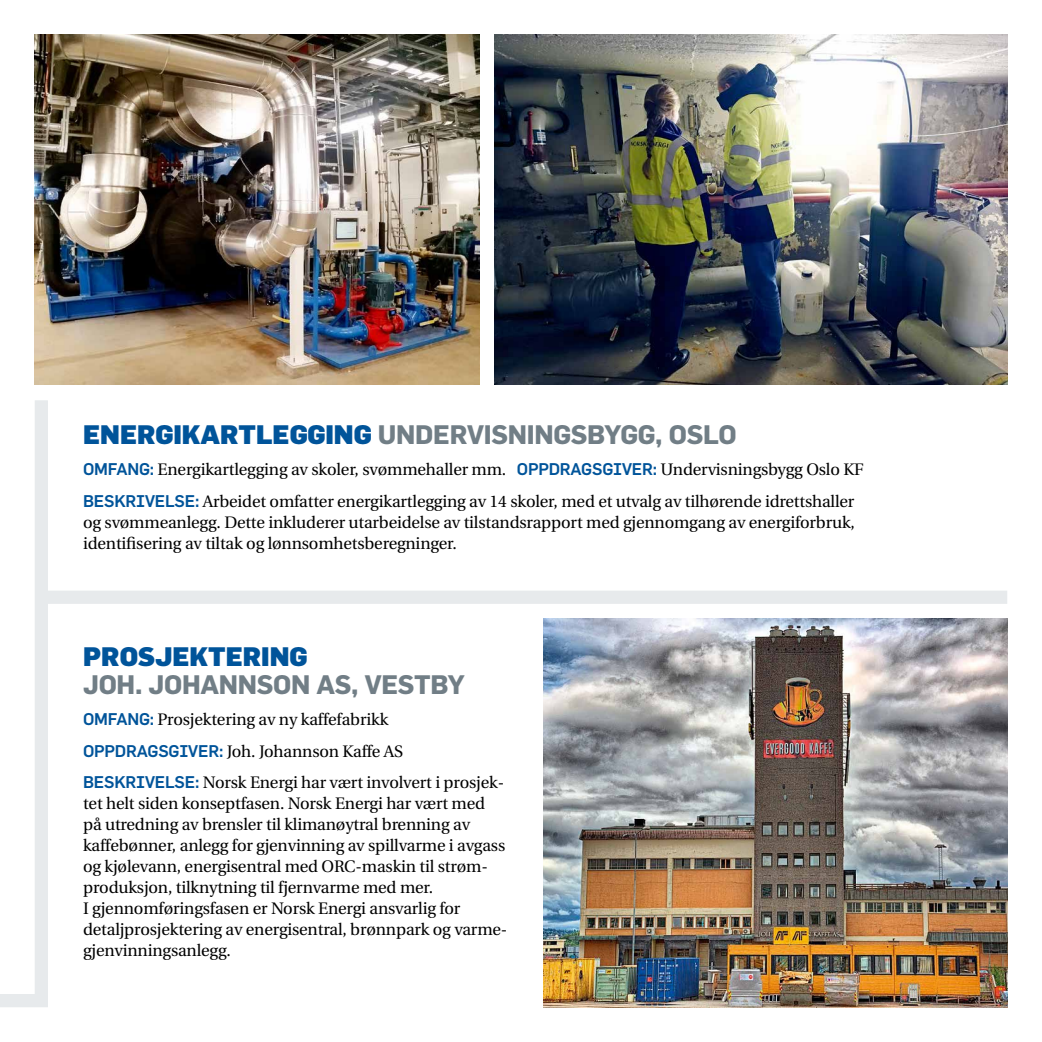
<style>
.page{position:relative;width:1042px;height:1042px;background:#fff}
.page>*{position:absolute;margin:0;border:0;box-sizing:border-box;transform-origin:0 0}
.t1{font:700 26.25px "Flama";letter-spacing:-.01em;color:#717e86}
.t2{font:900 26.25px "Flama";color:#00549a}
.t3{font:16.62px/21px "Utopia";letter-spacing:-.01em;color:#000}
.s1{font-weight:900;color:#00549a}
.s2{font-family:"Flama";font-weight:500;color:#00549a}
</style>
<div class="page">
<img style="left:495px;top:35px;width:512px;height:350px">
<img style="left:35px;top:35px;width:444px;height:350px">
<svg style="left:0;top:994px;width:35px;height:13px"></svg>
<div style="left:48px;top:590px;width:959px;height:14px;background:#e7eaec;border:1px solid #e7eaec"></div>
<div style="left:35px;top:400px;width:13px;height:607px;background:#e7eaec"></div>
<img style="left:543px;top:619px;width:464px;height:388px">
<h1 class="t1" style="left:83px;top:418px;width:655px"><span class="s1">ENERGIKARTLEGGING</span> UNDERVISNINGSBYGG, OSLO</h1>
<p class="t3" style="left:83px;top:454px;width:782px;line-height:31.5px"><span class="s2">OMFANG:</span> Energikartlegging av skoler, svømmehaller mm. <span class="s2">OPPDRAGSGIVER:</span> Undervisningsbygg Oslo KF<br><span class="s2">BESKRIVELSE:</span> Arbeidet omfatter energikartlegging av 14 skoler, med et utvalg av tilhørende idrettshaller</p>
<p class="t3" style="left:83px;top:512px;width:773px">og svømmeanlegg. Dette inkluderer utarbeidelse av tilstandsrapport med gjennomgang av energiforbruk, identifisering av tiltak og lønnsomhetsberegninger.</p>
<h1 class="t2" style="left:83px;top:640px;width:226px">PROSJEKTERING</h1>
<h1 class="t1" style="left:83px;top:668px;width:383px">JOH. JOHANNSON AS, VESTBY</h1>
<p class="t3" style="left:83px;top:704px;width:423px;line-height:31.5px"><span class="s2">OMFANG:</span> Prosjektering av ny kaffefabrikk<br><span class="s2">OPPDRAGSGIVER:</span> Joh. Johannson Kaffe AS<br><span class="s2">BESKRIVELSE:</span> Norsk Energi har vært involvert i prosjek-</p>
<p class="t3" style="left:83px;top:793px;width:426px">tet helt siden konseptfasen. Norsk Energi har vært med på utredning av brensler til klimanøytral brenning av kaffebønner, anlegg for gjenvinning av spillvarme i avgass og kjølevann, energisentral med ORC-maskin til strøm&shy;produksjon, tilknytning til fjernvarme med mer.<br>I gjennomføringsfasen er Norsk Energi ansvarlig for detaljprosjektering av energisentral, brønnpark og varme&shy;gjenvinningsanlegg.</p>
</div>
